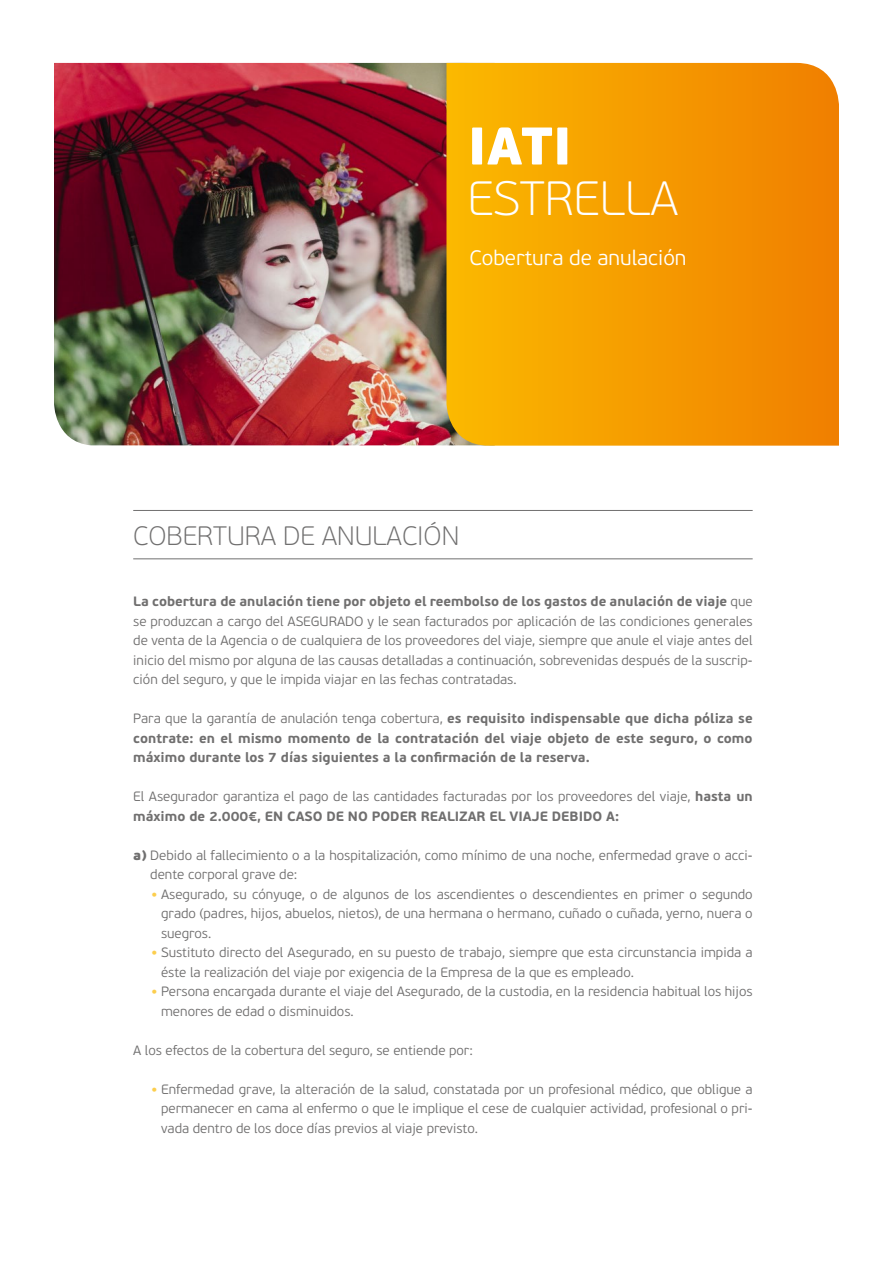
<style>
.page{position:relative;width:893px;height:1263px;background:#fff}
.page>*{position:absolute;margin:0;border:0;box-sizing:border-box;transform-origin:0 0}
.t1{font:900 52.8px "PF Beau Sans Pro";color:#fff}
.t2{font:100 48px "PF Beau Sans Pro";color:#fff}
.t3{font:100 26.55px "PF Beau Sans Pro";color:#706f6f}
.t4{font:300 21px "PF Beau Sans Pro";color:#fff}
.t5{font:300 13.5px/19.5px "PF Beau Sans Pro";color:#706f6f}
.t6{font:700 13.5px/19.5px "PF Beau Sans Pro";color:#706f6f;text-align:justify}
.s1{font-weight:700}
.s2{font-weight:300}
.s3{font-weight:900}
.s4{font-weight:900;color:#fcce4d}
</style>
<div class="page">
<img style="left:54px;top:63px;width:392px;height:382px">
<svg style="left:446px;top:63px;width:393px;height:383px;background:#f59b01"></svg>
<hr style="left:133px;top:510px;width:620px;height:1px;background:#706f6f">
<hr style="left:133px;top:558px;width:620px;height:1px;background:#706f6f">
<p class="t1" style="left:467px;top:113px;width:106px">IATI</p>
<p class="t2" style="left:467px;top:173px;width:213px">ESTRELLA</p>
<p class="t4" style="left:469px;top:246px;width:219px">Cobertura de anulación</p>
<p class="t3" style="left:133px;top:521px;width:328px">COBERTURA DE ANULACIÓN</p>
<p class="t5" style="left:133px;top:592px;width:621px;text-align:justify"><span class="s1">La cobertura de anulación tiene por objeto el reembolso de los gastos de anulación de viaje</span> que se produzcan a cargo del ASEGURADO y le sean facturados por aplicación de las condiciones generales de venta de la Agencia o de cualquiera de los proveedores del viaje, siempre que anule el viaje antes del inicio del mismo por alguna de las causas detalladas a continuación, sobrevenidas después de la suscrip&shy;ción del seguro, y que le impida viajar en las fechas contratadas.</p>
<p class="t6" style="left:133px;top:709px;width:621px"><span class="s2">Para que la garantía de anulación tenga cobertura,</span> es requisito indispensable que dicha póliza se contrate: en el mismo momento de la contratación del viaje objeto de este seguro, o como máximo durante los 7 días siguientes a la confirmación de la reserva.</p>
<p class="t5" style="left:133px;top:787px;width:621px">El Asegurador garantiza el pago de las cantidades facturadas por los proveedores del viaje, <span class="s1">hasta un máximo de 2.000€, EN CASO DE NO PODER REALIZAR EL VIAJE DEBIDO A:</span></p>
<p class="t5" style="left:150px;top:845px;width:604px;text-indent:-17px"><span class="s3">a)</span> Debido al fallecimiento o a la hospitalización, como mínimo de una noche, enfermedad grave o acci&shy;dente corporal grave de:</p>
<p class="t5" style="left:161px;top:884px;width:593px;text-align:justify;text-indent:-10px"><span class="s4">•</span> Asegurado, su cónyuge, o de algunos de los ascendientes o descendientes en primer o segundo grado (padres, hijos, abuelos, nietos), de una hermana o hermano, cuñado o cuñada, yerno, nuera o suegros.</p>
<p class="t5" style="left:161px;top:943px;width:593px;text-indent:-10px"><span class="s4">•</span> Sustituto directo del Asegurado, en su puesto de trabajo, siempre que esta circunstancia impida a éste la realización del viaje por exigencia de la Empresa de la que es empleado.</p>
<p class="t5" style="left:161px;top:982px;width:593px;text-indent:-10px"><span class="s4">•</span> Persona encargada durante el viaje del Asegurado, de la custodia, en la residencia habitual los hijos menores de edad o disminuidos.</p>
<p class="t5" style="left:133px;top:1040px;width:341px">A los efectos de la cobertura del seguro, se entiende por:</p>
<p class="t5" style="left:161px;top:1079px;width:593px;text-align:justify;text-indent:-10px"><span class="s4">•</span> Enfermedad grave, la alteración de la salud, constatada por un profesional médico, que obligue a permanecer en cama al enfermo o que le implique el cese de cualquier actividad, profesional o pri&shy;vada dentro de los doce días previos al viaje previsto.</p>
</div>
